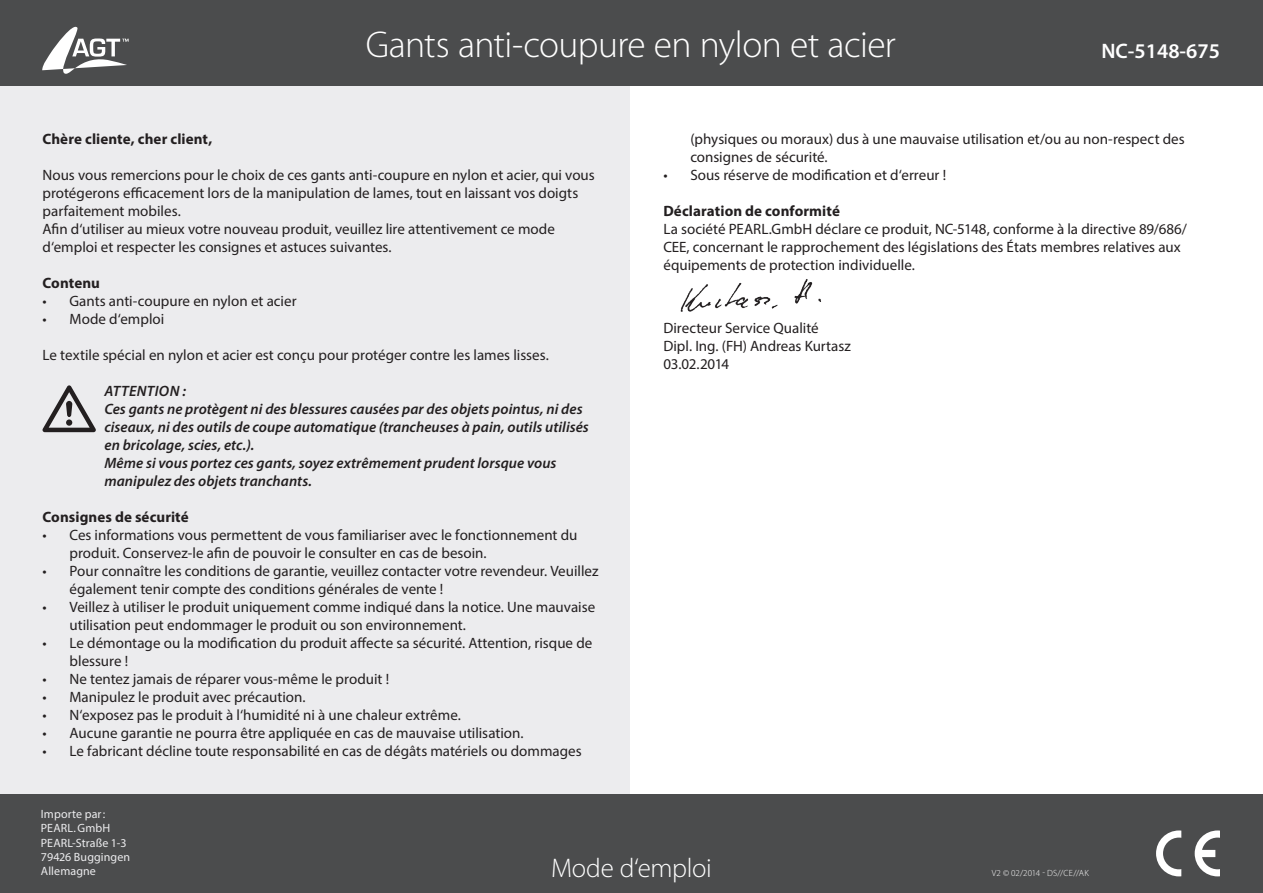
<style>
.page{position:relative;width:1263px;height:893px;background:#fff}
.page>*{position:absolute;margin:0;border:0;box-sizing:border-box;transform-origin:0 0}
.t1{font:300 37.5px "Myriad Pro";letter-spacing:-.02em;color:#fff}
.t2{font:300 27px "Myriad Pro";letter-spacing:-.01em;color:#fff}
.t3{font:600 21px "Myriad Pro";color:#fff}
.t4{font:15px/18px "Myriad Pro";color:#231f20}
.t5{font:italic 600 15px/18px "Myriad Pro";letter-spacing:.005em;color:#231f20}
.t6{font:700 15px "Myriad Pro";letter-spacing:.005em;color:#231f20}
.t7{font:12px/14.4px "Myriad Pro";letter-spacing:.01em;color:#ececee}
.t8{font:300 9px "Myriad Pro";letter-spacing:.015em;color:#fff}
</style>
<div class="page">
<div style="left:0;top:0;width:629px;height:893px;background:#ececee"></div>
<div style="left:0;top:0;width:1263px;height:85px;background:#4b4c4d"></div>
<div style="left:0;top:795px;width:1263px;height:98px;background:#4b4c4d"></div>
<img style="left:680px;top:279px;width:141px;height:33px">
<svg style="left:42px;top:385px;width:54px;height:47px"></svg>
<svg style="left:1156px;top:830px;width:25px;height:46px"></svg>
<svg style="left:1195px;top:830px;width:25px;height:46px"></svg>
<svg style="left:42px;top:26px;width:87px;height:48px"></svg>
<h1 class="t1" style="left:366px;top:24px;width:531px">Gants anti-coupure en nylon et acier</h1>
<h3 class="t3" style="left:1101px;top:37px;width:120px">NC-5148-675</h3>
<p class="t6" style="left:43px;top:129px;width:171px">Chère cliente, cher client,</p>
<p class="t4" style="left:43px;top:166px;width:554px">Nous vous remercions pour le choix de ces gants anti-coupure en nylon et acier, qui vous protégerons efficacement lors de la manipulation de lames, tout en laissant vos doigts parfaitement mobiles.<br>Afin d‘utiliser au mieux votre nouveau produit, veuillez lire attentivement ce mode d‘emploi et respecter les consignes et astuces suivantes.</p>
<p class="t6" style="left:43px;top:273px;width:59px">Contenu</p>
<p class="t4" style="left:43px;top:292px;width:256px">• Gants anti-coupure en nylon et acier</p>
<p class="t4" style="left:43px;top:310px;width:123px">• Mode d‘emploi</p>
<p class="t4" style="left:43px;top:346px;width:508px">Le textile spécial en nylon et acier est conçu pour protéger contre les lames lisses.</p>
<p class="t5" style="left:104px;top:382px;width:486px">ATTENTION :<br>Ces gants ne protègent ni des blessures causées par des objets pointus, ni des ciseaux, ni des outils de coupe automatique (trancheuses à pain, outils utilisés en bricolage, scies, etc.).<br>Même si vous portez ces gants, soyez extrêmement prudent lorsque vous manipulez des objets tranchants.</p>
<p class="t6" style="left:43px;top:507px;width:148px">Consignes de sécurité</p>
<p class="t4" style="left:70px;top:526px;width:509px;text-indent:-27px">• Ces informations vous permettent de vous familiariser avec le fonctionnement du produit. Conservez-le afin de pouvoir le consulter en cas de besoin.</p>
<p class="t4" style="left:70px;top:562px;width:531px;text-indent:-27px">• Pour connaître les conditions de garantie, veuillez contacter votre revendeur. Veuillez également tenir compte des conditions générales de vente !</p>
<p class="t4" style="left:70px;top:598px;width:527px;text-indent:-27px">• Veillez à utiliser le produit uniquement comme indiqué dans la notice. Une mauvaise utilisation peut endommager le produit ou son environnement.</p>
<p class="t4" style="left:70px;top:634px;width:524px;text-indent:-27px">• Le démontage ou la modification du produit affecte sa sécurité. Attention, risque de blessure !</p>
<p class="t4" style="left:43px;top:670px;width:348px">• Ne tentez jamais de réparer vous-même le produit !</p>
<p class="t4" style="left:43px;top:688px;width:265px">• Manipulez le produit avec précaution.</p>
<p class="t4" style="left:43px;top:706px;width:420px">• N‘exposez pas le produit à l‘humidité ni à une chaleur extrême.</p>
<p class="t4" style="left:43px;top:724px;width:483px">• Aucune garantie ne pourra être appliquée en cas de mauvaise utilisation.</p>
<p class="t4" style="left:43px;top:742px;width:541px">• Le fabricant décline toute responsabilité en cas de dégâts matériels ou dommages</p>
<p class="t4" style="left:690px;top:130px;width:496px">(physiques ou moraux) dus à une mauvaise utilisation et/ou au non-respect des consignes de sécurité.</p>
<p class="t4" style="left:663px;top:166px;width:284px">• Sous réserve de modification et d‘erreur !</p>
<p class="t6" style="left:663px;top:201px;width:178px">Déclaration de conformité</p>
<p class="t4" style="left:663px;top:220px;width:525px">La société PEARL.GmbH déclare ce produit, NC-5148, conforme à la directive 89/686/<br>CEE, concernant le rapprochement des législations des États membres relatives aux équipements de protection individuelle.</p>
<p class="t4" style="left:663px;top:319px;width:189px">Directeur Service Qualité<br>Dipl. Ing. (FH) Andreas Kurtasz<br>03.02.2014</p>
<p class="t7" style="left:41px;top:806px;width:91px">Importe par:<br>PEARL.GmbH<br>PEARL-Straße 1-3<br>79426 Buggingen<br>Allemagne</p>
<h2 class="t2" style="left:551px;top:853px;width:162px">Mode d‘emploi</h2>
<p class="t8" style="left:992px;top:868px;width:99px">V2 © 02/2014 - DS//CE//AK</p>
</div>
